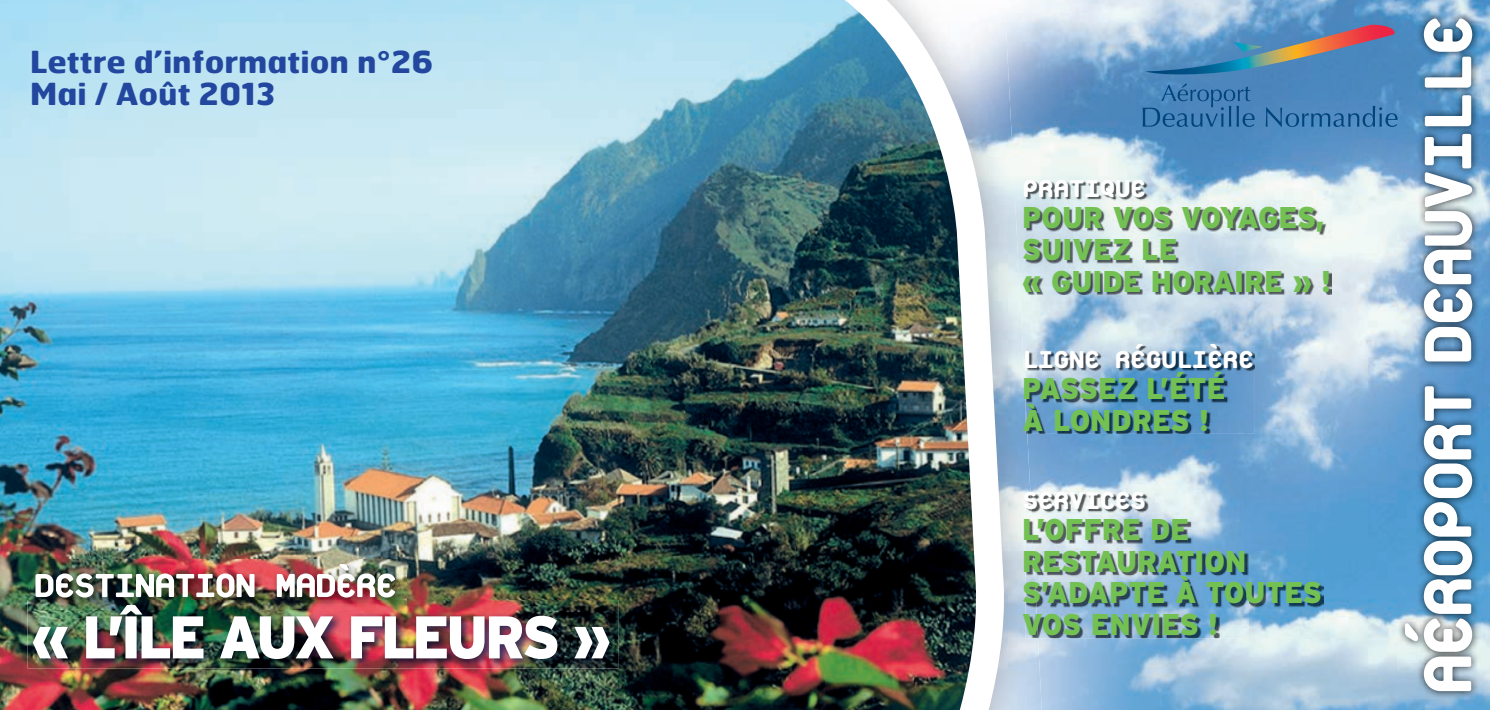
<style>
.page{position:relative;width:1490px;height:710px;background:#fff}
.page>*{position:absolute;margin:0;border:0;box-sizing:border-box;transform-origin:0 0}
.t1{font:800 100.5px "Platelet";letter-spacing:-.06em;color:#fff;scale:.96 1}
.t2{font:900 60px "Interstate";letter-spacing:-.06em;color:#fff;scale:.94 1}
.t3{font:800 50px "Platelet";letter-spacing:-.06em;color:#fff}
.t4{font:800 36.5px "Platelet";letter-spacing:-.04em;color:#fff}
.t5{font:700 30.25px/32.5px "Hermes";color:#23479e;scale:1.08 1}
.t6{font:900 30px/31.5px "Interstate";color:#74c153;scale:.94 1}
</style>
<div class="page">
<img style="left:1043px;top:0;width:446px;height:710px">
<img style="left:997px;top:0;width:46px;height:710px">
<img style="left:0;top:0;width:997px;height:710px">
<img style="left:1025px;top:346px;width:229px;height:88px">
<img style="left:1025px;top:402px;width:2px;height:32px">
<img style="left:1025px;top:182px;width:306px;height:112px">
<img style="left:1038px;top:494px;width:285px;height:144px">
<img style="left:1025px;top:494px;width:13px;height:144px">
<img style="left:1397px;top:10px;width:83px;height:688px">
<svg style="left:1142px;top:84px;width:112px;height:43px;background:#3d7ab0"></svg>
<svg style="left:1265px;top:106px;width:132px;height:21px;background:#3e7bb1"></svg>
<svg style="left:1145px;top:25px;width:251px;height:53px;background:#698cb0"></svg>
<img style="left:31px;top:560px;width:375px;height:40px">
<img style="left:28px;top:600px;width:590px;height:68px">
<p class="t5" style="left:30px;top:44px;width:375px">Lettre d’information n°26<br>Mai / Août 2013</p>
<h3 class="t3" style="left:33px;top:562px;width:366px">DESTINATION MADÈRE</h3>
<h2 class="t2" style="left:31px;top:603px;width:618px">« L’ÎLE AUX FLEURS »</h2>
<p class="t4" style="left:1022px;top:171px;width:126px">PRATIQUE</p>
<p class="t6" style="left:1022px;top:202px;width:330px">POUR VOS VOYAGES,<br>SUIVEZ LE<br>« GUIDE HORAIRE » !</p>
<p class="t4" style="left:1022px;top:342px;width:234px">LIGNE RÉGULIÈRE</p>
<p class="t6" style="left:1022px;top:372px;width:218px">PASSEZ L’ÉTÉ<br>À LONDRES !</p>
<p class="t4" style="left:1022px;top:483px;width:126px">SERVICES</p>
<p class="t6" style="left:1022px;top:514px;width:320px">L’OFFRE DE<br>RESTAURATION<br>S’ADAPTE À TOUTES<br>VOS ENVIES !</p>
<h1 class="t1" style="left:1401px;top:696px;width:713px;rotate:-90deg">AÉROPORT DEAUVILLE</h1>
</div>
